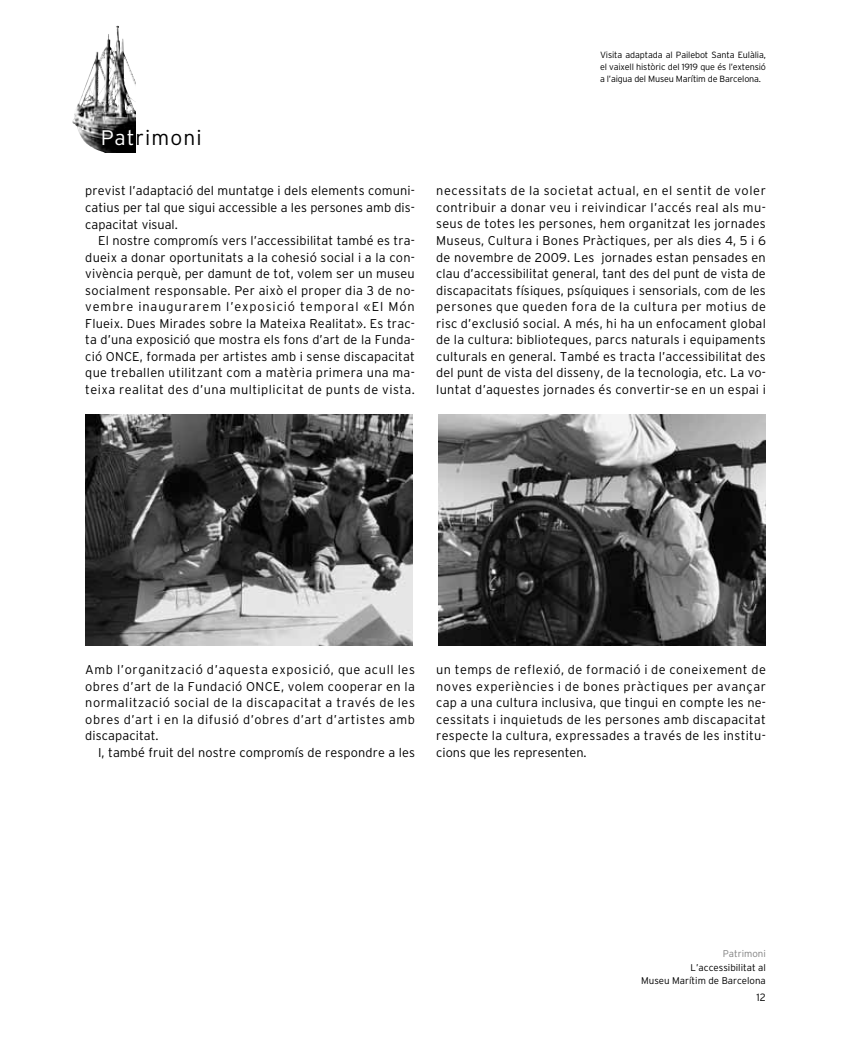
<style>
.page{position:relative;width:855px;height:1064px;background:#fff}
.page>*{position:absolute;margin:0;border:0;box-sizing:border-box;transform-origin:0 0}
.t1{font:300 21px "Interstate";letter-spacing:.05em;color:#000}
.t2{font:300 12.75px/16.5px "Interstate";letter-spacing:.02em;color:#000;text-align:justify}
.t3{font:300 12.75px "Interstate";color:#000}
.t4{font:300 12.75px "Interstate";letter-spacing:.05em;color:#000}
.t5{font:300 12.75px "Interstate";letter-spacing:.04em;color:#000}
.t6{font:300 12.75px "Interstate";letter-spacing:.045em;color:#000}
.t7{font:300 12.75px "Interstate";letter-spacing:.07em;color:#000}
.t8{font:300 10.5px "Interstate";color:#000}
.t9{font:300 9.75px/13.5px "Interstate";color:#000;text-align:right}
.t10{font:300 9px/12px "Interstate";letter-spacing:-.02em;color:#000;text-align:justify}
.s1{color:#fff}
.s2{font-style:italic}
.s3{color:#808080}
</style>
<div class="page">
<svg style="left:72px;top:25px;width:64px;height:127px"></svg>
<img style="left:92px;top:78px;width:44px;height:30px">
<img style="left:85px;top:414px;width:328px;height:231px">
<img style="left:438px;top:414px;width:328px;height:231px">
<p class="t1" style="left:101px;top:130px;width:102px"><span class="s1">Pat</span>rimoni</p>
<p class="t2" style="left:85px;top:184px;width:331px">previst l’adaptació del muntatge i dels elements comuni-</p>
<p class="t3" style="left:85px;top:203px;width:331px">catius per tal que sigui accessible a les persones amb dis-</p>
<p class="t3" style="left:85px;top:219px;width:94px">capacitat visual.</p>
<p class="t2" style="left:98px;top:233px;width:318px">El nostre compromís vers l’accessibilitat també es tra-</p>
<p class="t2" style="left:85px;top:250px;width:331px">dueix a donar oportunitats a la cohesió social i a la con-</p>
<p class="t2" style="left:85px;top:266px;width:331px">vivència perquè, per damunt de tot, volem ser un museu</p>
<p class="t2" style="left:85px;top:283px;width:331px">socialment responsable. Per això el proper dia 3 de no-</p>
<p class="t7" style="left:85px;top:302px;width:331px">vembre inaugurarem l’exposició temporal «El Món</p>
<p class="t2" style="left:85px;top:316px;width:331px">Flueix. Dues Mirades sobre la Mateixa Realitat»<span class="s2">.</span>Es trac-</p>
<p class="t2" style="left:85px;top:332px;width:331px">ta d’una exposició que mostra els fons d’art de la Funda-</p>
<p class="t2" style="left:85px;top:349px;width:331px">ció ONCE, formada per artistes amb i sense discapacitat</p>
<p class="t2" style="left:85px;top:365px;width:331px">que treballen utilitzant com a matèria primera una ma-</p>
<p class="t2" style="left:85px;top:382px;width:331px">teixa realitat des d’una multiplicitat de punts de vista.</p>
<p class="t10" style="left:600px;top:50px;width:167px">Visita adaptada al Pailebot Santa Eulàlia, el vaixell històric del 1919 que és l’extensió a l’aigua del Museu Marítim de Barcelona.</p>
<p class="t2" style="left:436px;top:184px;width:331px">necessitats de la societat actual, en el sentit de voler contribuir a donar veu i reivindicar l’accés real als mu&shy;seus de totes les persones, hem organitzat les jornades Museus, Cultura i Bones Pràctiques<span class="s2">,</span> per als dies 4, 5 i 6 de novembre de 2009. Les jornades estan pensades en clau d’accessibilitat general, tant des del punt de vista de discapacitats físiques, psíquiques i sensorials, com de les persones que queden fora de la cultura per motius de risc d’exclusió social. A més, hi ha un enfocament global de la cultura: biblioteques, parcs naturals i equipaments culturals en general. També es tracta l’accessibilitat des del punt de vista del disseny, de la tecnologia, etc. La vo&shy;luntat d’aquestes jornades és convertir-se en un espai i</p>
<p class="t4" style="left:85px;top:665px;width:331px">Amb l’organització d’aquesta exposició, que acull les</p>
<p class="t2" style="left:85px;top:679px;width:331px">obres d’art de la Fundació ONCE, volem cooperar en la</p>
<p class="t5" style="left:85px;top:698px;width:331px">normalització social de la discapacitat a través de les</p>
<p class="t6" style="left:85px;top:714px;width:331px">obres d’art i en la difusió d’obres d’art d’artistes amb</p>
<p class="t2" style="left:85px;top:728px;width:75px">discapacitat.</p>
<p class="t2" style="left:98px;top:745px;width:318px">I, també fruit del nostre compromís de respondre a les</p>
<p class="t2" style="left:436px;top:662px;width:331px">un temps de reflexió, de formació i de coneixement de noves experiències i de bones pràctiques per avançar cap a una cultura inclusiva, que tingui en compte les ne&shy;cessitats i inquietuds de les persones amb discapacitat respecte la cultura, expressades a través de les institu&shy;cions que les representen.</p>
<p class="t9" style="left:641px;top:948px;width:126px"><span class="s3">Patrimoni<br></span>L’accessibilitat al<br>Museu Marítim de Barcelona</p>
<p class="t8" style="left:756px;top:993px;width:11px">12</p>
</div>
